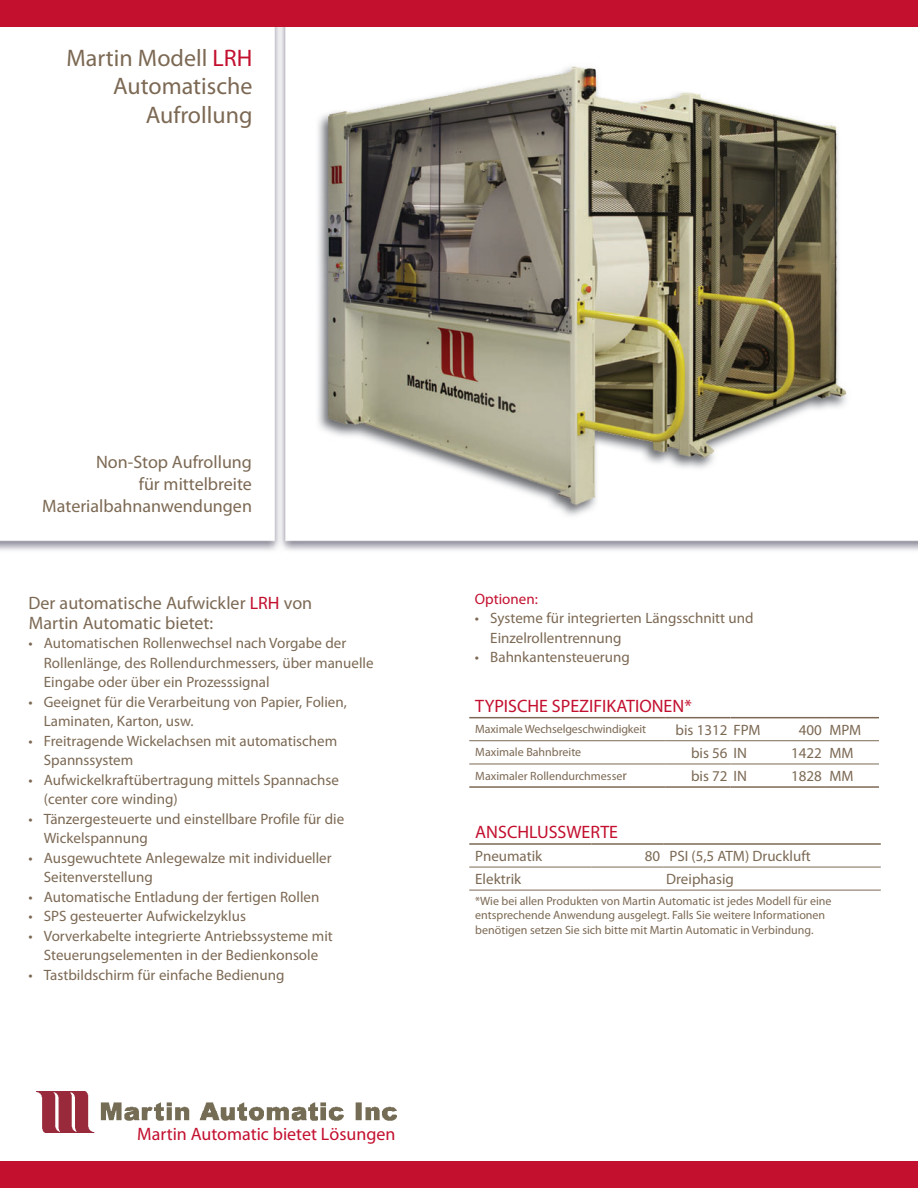
<style>
.page{position:relative;width:918px;height:1188px;background:#fff}
.page>*{position:absolute;margin:0;border:0;box-sizing:border-box;transform-origin:0 0}
.t1{font:24px/28.8px "Myriad Pro";color:#7c6954;text-align:right}
.t2{font:18px/21.6px "Myriad Pro";color:#7c6954}
.t3{font:18px "Myriad Pro";color:#c3102f}
.t4{font:15px/19.5px "Myriad Pro";color:#7c6954}
.t5{font:15px "Myriad Pro";color:#c3102f}
.t6{font:12px/14.4px "Myriad Pro";color:#7c6954}
.s1{color:#c3102f}
.s2{font-size:13.5px}
</style>
<div class="page">
<div style="left:0;top:1161px;width:918px;height:27px;background:#c3102f"></div>
<img style="left:0;top:27px;width:918px;height:524px">
<img style="left:301px;top:48px;width:573px;height:481px">
<img style="left:36px;top:1091px;width:361px;height:41px">
<hr style="left:469px;top:717px;width:196px;height:1px;background:#7c6954">
<hr style="left:665px;top:717px;width:66px;height:1px;background:#7c6954">
<hr style="left:731px;top:717px;width:45px;height:1px;background:#7c6954">
<hr style="left:776px;top:717px;width:49px;height:1px;background:#7c6954">
<hr style="left:825px;top:717px;width:54px;height:1px;background:#7c6954">
<hr style="left:469px;top:786px;width:196px;height:2px;background:#7c6954">
<hr style="left:665px;top:786px;width:66px;height:2px;background:#7c6954">
<hr style="left:731px;top:786px;width:45px;height:2px;background:#7c6954">
<hr style="left:776px;top:786px;width:49px;height:2px;background:#7c6954">
<hr style="left:825px;top:786px;width:54px;height:2px;background:#7c6954">
<hr style="left:469px;top:740px;width:196px;height:1px;background:#7c6954">
<hr style="left:665px;top:740px;width:66px;height:1px;background:#7c6954">
<hr style="left:731px;top:740px;width:45px;height:1px;background:#7c6954">
<hr style="left:776px;top:740px;width:49px;height:1px;background:#7c6954">
<hr style="left:825px;top:740px;width:54px;height:1px;background:#7c6954">
<hr style="left:469px;top:764px;width:196px;height:1px;background:#7c6954">
<hr style="left:665px;top:764px;width:66px;height:1px;background:#7c6954">
<hr style="left:731px;top:764px;width:45px;height:1px;background:#7c6954">
<hr style="left:776px;top:764px;width:49px;height:1px;background:#7c6954">
<hr style="left:825px;top:764px;width:54px;height:1px;background:#7c6954">
<hr style="left:469px;top:843px;width:122px;height:2px;background:#7c6954">
<hr style="left:591px;top:843px;width:72px;height:2px;background:#7c6954">
<hr style="left:663px;top:843px;width:218px;height:2px;background:#7c6954">
<hr style="left:469px;top:867px;width:122px;height:1px;background:#7c6954">
<hr style="left:591px;top:867px;width:72px;height:1px;background:#7c6954">
<hr style="left:663px;top:867px;width:218px;height:1px;background:#7c6954">
<hr style="left:469px;top:890px;width:122px;height:1px;background:#7c6954">
<hr style="left:591px;top:890px;width:72px;height:1px;background:#7c6954">
<hr style="left:663px;top:890px;width:218px;height:1px;background:#7c6954">
<div style="left:0;top:0;width:918px;height:27px;background:#c3102f"></div>
<h1 class="t1" style="left:67px;top:43px;width:187px">Martin Modell <span class="s1">LRH<br></span>Automatische<br>Aufrollung</h1>
<p class="t2" style="left:42px;top:451px;width:211px;text-align:right">Non-Stop Aufrollung<br>für mittelbreite<br>Materialbahnanwendungen</p>
<p class="t2" style="left:28px;top:593px;width:285px;line-height:19.5px">Der automatische Aufwickler <span class="s1">LRH</span> von<br>Martin Automatic bietet:</p>
<p class="t4" style="left:44px;top:633px;width:331px;text-indent:-15px">• Automatischen Rollenwechsel nach Vorgabe der<br>Rollenlänge, des Rollendurchmessers, über manuelle<br>Eingabe oder über ein Prozesssignal</p>
<p class="t4" style="left:44px;top:692px;width:305px;text-indent:-15px">• Geeignet für die Verarbeitung von Papier, Folien,<br>Laminaten, Karton, usw.</p>
<p class="t4" style="left:44px;top:731px;width:295px;text-indent:-15px">• Freitragende Wickelachsen mit automatischem<br>Spannssystem</p>
<p class="t4" style="left:44px;top:770px;width:297px;text-indent:-15px">• Aufwickelkraftübertragung mittels Spannachse (center core winding)</p>
<p class="t4" style="left:44px;top:809px;width:302px;text-indent:-15px">• Tänzergesteuerte und einstellbare Profile für die<br>Wickelspannung</p>
<p class="t4" style="left:44px;top:848px;width:289px;text-indent:-15px">• Ausgewuchtete Anlegewalze mit individueller<br>Seitenverstellung</p>
<p class="t4" style="left:28px;top:887px;width:293px">• Automatische Entladung der fertigen Rollen</p>
<p class="t4" style="left:28px;top:906px;width:219px">• SPS gesteuerter Aufwickelzyklus</p>
<p class="t4" style="left:28px;top:926px;width:306px;text-align:center">• Vorverkabelte integrierte Antriebssysteme mit<br>Steuerungselementen in der Bedienkonsole</p>
<p class="t4" style="left:28px;top:965px;width:258px">• Tastbildschirm für einfache Bedienung</p>
<p class="t3" style="left:137px;top:1123px;width:260px">Martin Automatic bietet Lösungen</p>
<p class="t5" style="left:475px;top:590px;width:64px">Optionen:</p>
<p class="t4" style="left:490px;top:608px;width:265px;text-indent:-15px">• Systeme für integrierten Längsschnitt und<br>Einzelrollentrennung</p>
<p class="t4" style="left:475px;top:647px;width:156px">• Bahnkantensteuerung</p>
<p class="t3" style="left:475px;top:695px;width:218px">TYPISCHE SPEZIFIKATIONEN*</p>
<p class="t6" style="left:475px;top:721px;width:172px">Maximale Wechselgeschwindigkeit</p>
<p class="t4" style="left:676px;top:720px;width:87px">bis 1312 FPM</p>
<p class="t4" style="left:799px;top:720px;width:64px">400 MPM</p>
<p class="t6" style="left:475px;top:744px;width:108px">Maximale Bahnbreite</p>
<p class="t4" style="left:691px;top:743px;width:58px">bis 56 IN</p>
<p class="t4" style="left:791px;top:743px;width:64px">1422 MM</p>
<p class="t6" style="left:475px;top:769px;width:153px">Maximaler Rollendurchmesse<span class="s2">r</span></p>
<p class="t4" style="left:691px;top:766px;width:58px">bis 72 IN</p>
<p class="t4" style="left:791px;top:766px;width:64px">1828 MM</p>
<p class="t3" style="left:475px;top:821px;width:144px">ANSCHLUSSWERTE</p>
<p class="t4" style="left:475px;top:846px;width:69px">Pneumatik</p>
<p class="t4" style="left:645px;top:846px;width:168px">80 PSI (5,5 ATM) Druckluft</p>
<p class="t4" style="left:475px;top:869px;width:47px">Elektrik</p>
<p class="t4" style="left:666px;top:869px;width:69px">Dreiphasig</p>
<p class="t6" style="left:475px;top:894px;width:358px">*Wie bei allen Produkten von Martin Automatic ist jedes Modell für eine entsprechende Anwendung ausgelegt. Falls Sie weitere Informationen benötigen setzen Sie sich bitte mit Martin Automatic in Verbindung.</p>
</div>
